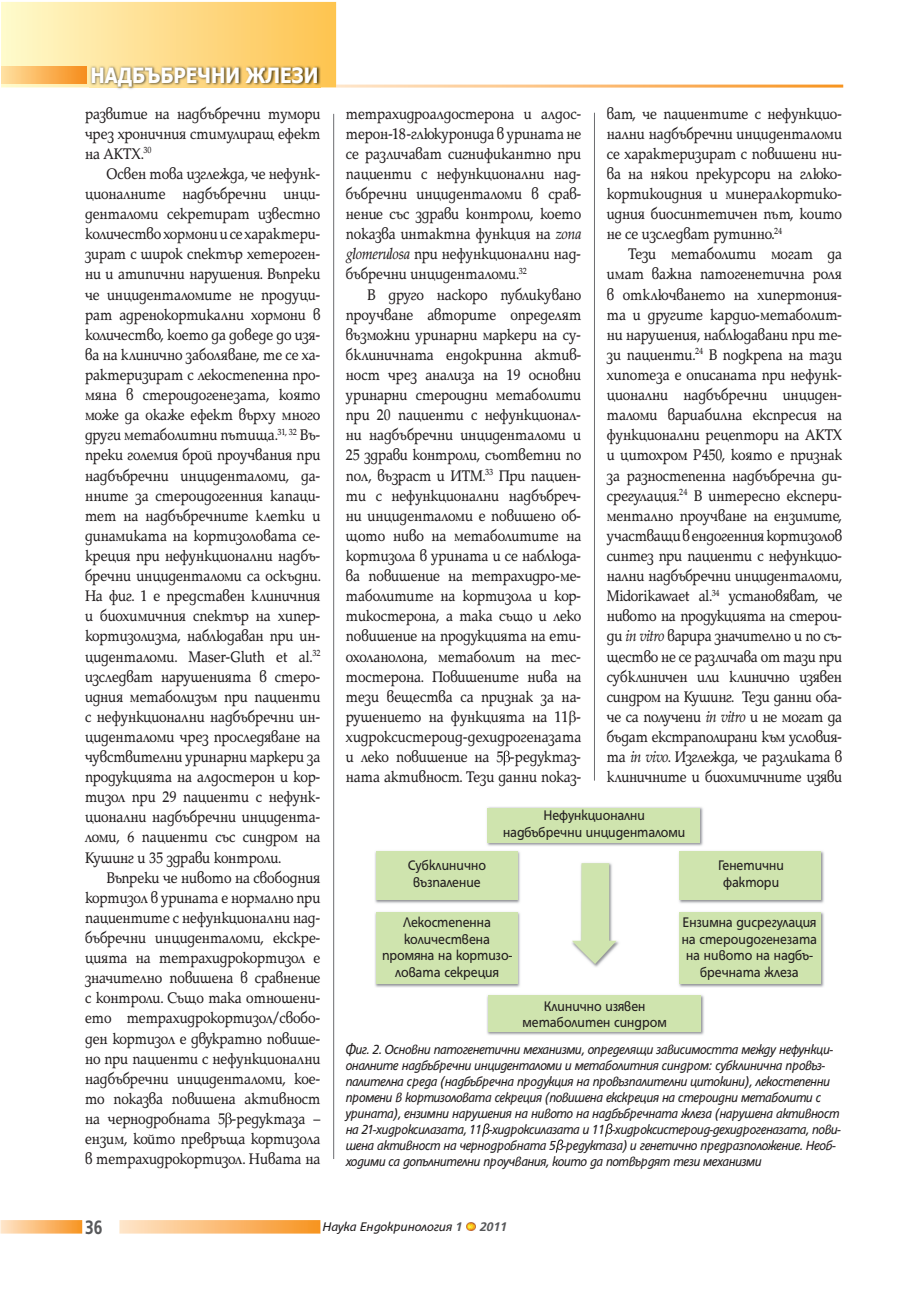
<style>
.page{position:relative;width:906px;height:1289px;background:#fff}
.page>*{position:absolute;margin:0;border:0;box-sizing:border-box;transform-origin:0 0}
.t1{font:700 21px "Tahoma";color:#fff;scale:.9 1}
.t2{font:700 21px "HS Grotesk Bg";color:#57585a;scale:.8 1}
.t3{font:16.5px/20.1px "Platinum Bg";letter-spacing:-.01em;color:#231f20;text-align:justify;scale:.9 1}
.t4{font:15px/16.5px "HS Grotesk Bg";color:#231f20;text-align:center;scale:.92 1}
.t5{font:italic 14.25px/16px "HS Grotesk Bg";letter-spacing:-.02em;color:#231f20;scale:.92 1}
.t6{font:italic 13.5px "HS Grotesk Bg";letter-spacing:-.01em;color:#231f20}
.t7{font:italic 700 13.5px "HS Grotesk Bg";color:#57585a}
.s1{font-style:italic}
.s2{font-weight:700;color:#57585a}
</style>
<div class="page">
<svg style="left:466px;top:1222px;width:9px;height:8px"></svg>
<svg style="left:0;top:1220px;width:82px;height:13px"></svg>
<svg style="left:119px;top:1220px;width:201px;height:13px;background:#fbbc76"></svg>
<svg style="left:482px;top:1123px;width:7px;height:13px"></svg>
<svg style="left:605px;top:1123px;width:7px;height:13px"></svg>
<svg style="left:556px;top:1139px;width:7px;height:13px"></svg>
<img style="left:487px;top:807px;width:216px;height:39px">
<div style="left:487px;top:807px;width:213px;height:35px;background:#cfe4ae"></div>
<img style="left:592px;top:940px;width:27px;height:27px">
<svg style="left:572px;top:863px;width:44px;height:101px"></svg>
<img style="left:487px;top:995px;width:217px;height:40px">
<div style="left:488px;top:995px;width:212px;height:36px;background:#cfe4ae"></div>
<img style="left:679px;top:851px;width:145px;height:53px">
<div style="left:679px;top:851px;width:141px;height:49px;background:#cfe4ae"></div>
<img style="left:375px;top:851px;width:145px;height:53px">
<div style="left:376px;top:851px;width:141px;height:49px;background:#cfe4ae"></div>
<img style="left:375px;top:912px;width:145px;height:75px">
<div style="left:376px;top:912px;width:141px;height:71px;background:#cfe4ae"></div>
<img style="left:679px;top:912px;width:145px;height:75px">
<div style="left:679px;top:912px;width:141px;height:71px;background:#cfe4ae"></div>
<svg style="left:225px;top:1112px;width:7px;height:15px"></svg>
<svg style="left:503px;top:750px;width:7px;height:15px"></svg>
<hr style="left:333px;top:114px;width:1px;height:1044px;background:#6c6d70">
<hr style="left:594px;top:113px;width:1px;height:667px;background:#6c6d70">
<svg style="left:1px;top:2px;width:335px;height:85px;background:#fedd8d"></svg>
<img style="left:90px;top:65px;width:231px;height:24px">
<img style="left:1px;top:67px;width:85px;height:16px">
<p class="t1" style="left:90px;top:62px;width:255px">НАДБЪБРЕЧНИ ЖЛЕЗИ</p>
<p class="t3" style="left:85px;top:105px;width:263px">развитие на надбъбречни тумори чрез хроничния стимулиращ ефект на АКТХ.<sup>30</sup></p>
<p class="t3" style="left:85px;top:165px;width:263px;text-indent:21px">Освен това изглежда, че нефунк&shy;ционалните надбъбречни инци&shy;денталоми секретират известно количество хормони и се характери&shy;зират с широк спектър хетероген&shy;ни и атипични нарушения. Въпреки че инциденталомите не продуци&shy;рат адренокортикални хормони в количество, което да доведе до изя&shy;ва на клинично заболяване, те се ха&shy;рактеризират с лекостепенна про&shy;мяна в стероидогенезата, която може да окаже ефект върху много други метаболитни пътища.<sup>31,</sup> <sup>32</sup> Въ&shy;преки големия брой проучвания при надбъбречни инциденталоми, да&shy;нните за стероидогенния капаци&shy;тет на надбъбречните клетки и динамиката на кортизоловата се&shy;креция при нефункционални надбъ&shy;бречни инциденталоми са оскъдни.<br>На фиг. 1 е представен клиничния и биохимичния спектър на хипер&shy;кортизолизма, наблюдаван при ин&shy;циденталоми. Maser-Gluth et al.<sup>32 </sup>изследват нарушенията в стеро&shy;идния метаболизъм при пациенти с нефункционални надбъбречни ин&shy;циденталоми чрез проследяване на чувствителни уринарни маркери за продукцията на алдостерон и кор&shy;тизол при 29 пациенти с нефунк&shy;ционални надбъбречни инцидента&shy;ломи, 6 пациенти със синдром на Кушинг и 35 здрави контроли.</p>
<p class="t3" style="left:85px;top:869px;width:263px;text-indent:21px">Въпреки че нивото на свободния кортизол в урината е нормално при пациентите с нефункционални над&shy;бъбречни инциденталоми, екскре&shy;цията на тетрахидрокортизол е значително повишена в сравнение с контроли. Също така отношени&shy;ето тетрахидрокортизол/свобо&shy;ден кортизол е двукратно повише&shy;но при пациенти с нефункционални надбъбречни инциденталоми, кое&shy;то показва повишена активност на чернодробната 5 -редуктаза – ензим, който превръща кортизола в тетрахидрокортизол. Нивата на</p>
<p class="t3" style="left:346px;top:105px;width:263px">тетрахидроалдостерона и алдос&shy;терон-18-глюкуронида в урината не се различават сигнификантно при пациенти с нефункционални над&shy;бъбречни инциденталоми в срав&shy;нение със здрави контроли, което показва интактна функция на <span class="s1">zona glomerulosa</span> при нефункционални над&shy;бъбречни инциденталоми.<sup>32</sup></p>
<p class="t3" style="left:346px;top:286px;width:263px;text-indent:21px">В друго наскоро публикувано проучване авторите определят възможни уринарни маркери на су&shy;бклиничната ендокринна актив&shy;ност чрез анализа на 19 основни уринарни стероидни метаболити при 20 пациенти с нефункционал&shy;ни надбъбречни инциденталоми и 25 здрави контроли, съответни по пол, възраст и ИТМ.<sup>33</sup> При пациен&shy;ти с нефункционални надбъбреч&shy;ни инциденталоми е повишено об&shy;щото ниво на метаболитите на кортизола в урината и се наблюда&shy;ва повишение на тетрахидро-ме&shy;таболитите на кортизола и кор&shy;тикостерона, а така също и леко повишение на продукцията на ети&shy;охоланолона, метаболит на тес&shy;тостерона. Повишените нива на тези вещества са признак за на&shy;рушението на функцията на 11 - хидроксистероид-дехидрогеназата и леко повишение на 5 -редуктаз&shy;ната активност. Тези данни показ-</p>
<p class="t3" style="left:607px;top:105px;width:263px">ват, че пациентите с нефункцио&shy;нални надбъбречни инциденталоми се характеризират с повишени ни&shy;ва на някои прекурсори на глюко&shy;кортикоидния и минералкортико&shy;идния биосинтетичен път, които не се изследват рутинно.<sup>24</sup></p>
<p class="t3" style="left:607px;top:245px;width:263px;text-indent:21px">Тези метаболити могат да имат важна патогенетична роля в отключването на хипертония&shy;та и другите кардио-метаболит&shy;ни нарушения, наблюдавани при те&shy;зи пациенти.<sup>24</sup> В подкрепа на тази хипотеза е описаната при нефунк&shy;ционални надбъбречни инциден&shy;таломи вариабилна експресия на функционални рецептори на АКТХ и цитохром P450, която е признак за разностепенна надбъбречна ди&shy;срегулация.<sup>24</sup> В интересно експери&shy;ментално проучване на ензимите, участващи в ендогенния кортизолов синтез при пациенти с нефункцио&shy;нални надбъбречни инциденталоми, Midorikawaet al.<sup>34</sup> установяват, че нивото на продукцията на стерои&shy;ди <span class="s1">in vitro</span> варира значително и по съ&shy;щество не се различава от тази при субклиничен или клинично изявен синдром на Кушинг. Тези данни оба&shy;че са получени <span class="s1">in vitro</span> и не могат да бъдат екстраполирани към условия&shy;та <span class="s1">in vivo</span>. Изглежда, че разликата в клиничните и биохимичните изяви</p>
<p class="t4" style="left:503px;top:808px;width:199px">Нефункционални надбъбречни инциденталоми</p>
<p class="t4" style="left:408px;top:858px;width:86px">Субклинично възпаление</p>
<p class="t4" style="left:382px;top:915px;width:143px">Лекостепенна количествена промяна на кортизо&shy;ловата секреция</p>
<p class="t4" style="left:522px;top:998px;width:158px">Клинично изявен метаболитен синдром</p>
<p class="t4" style="left:718px;top:858px;width:73px">Генетични фактори</p>
<p class="t4" style="left:681px;top:915px;width:149px">Ензимна дисрегулация на стероидогенезата на нивото на надбъ&shy;бречната жлеза</p>
<p class="t5" style="left:346px;top:1042px;width:539px">Фиг. 2. Основни патогенетични механизми, определящи зависимостта между нефункци&shy;оналните надбъбречни инциденталоми и метаболитния синдром: субклинична провъз&shy;палителна среда (надбъбречна продукция на провъзпалителни цитокини), лекостепенни промени в кортизоловата секреция (повишена екскреция на стероидни метаболити с урината), ензимни нарушения на нивото на надбъбречната жлеза (нарушена активност на 21-хидроксилазата, 11 -хидроксилазата и 11 -хидроксистероид-дехидрогеназата, пови&shy;шена активност на чернодробната 5 -редуктаза) и генетично предразположение. Необ&shy;ходими са допълнителни проучвания, които да потвърдят тези механизми</p>
<p class="t2" style="left:85px;top:1219px;width:23px">36</p>
<p class="t6" style="left:323px;top:1221px;width:141px">Наука Ендокринология <span class="s2">1</span></p>
<p class="t7" style="left:480px;top:1221px;width:29px">2011</p>
</div>
